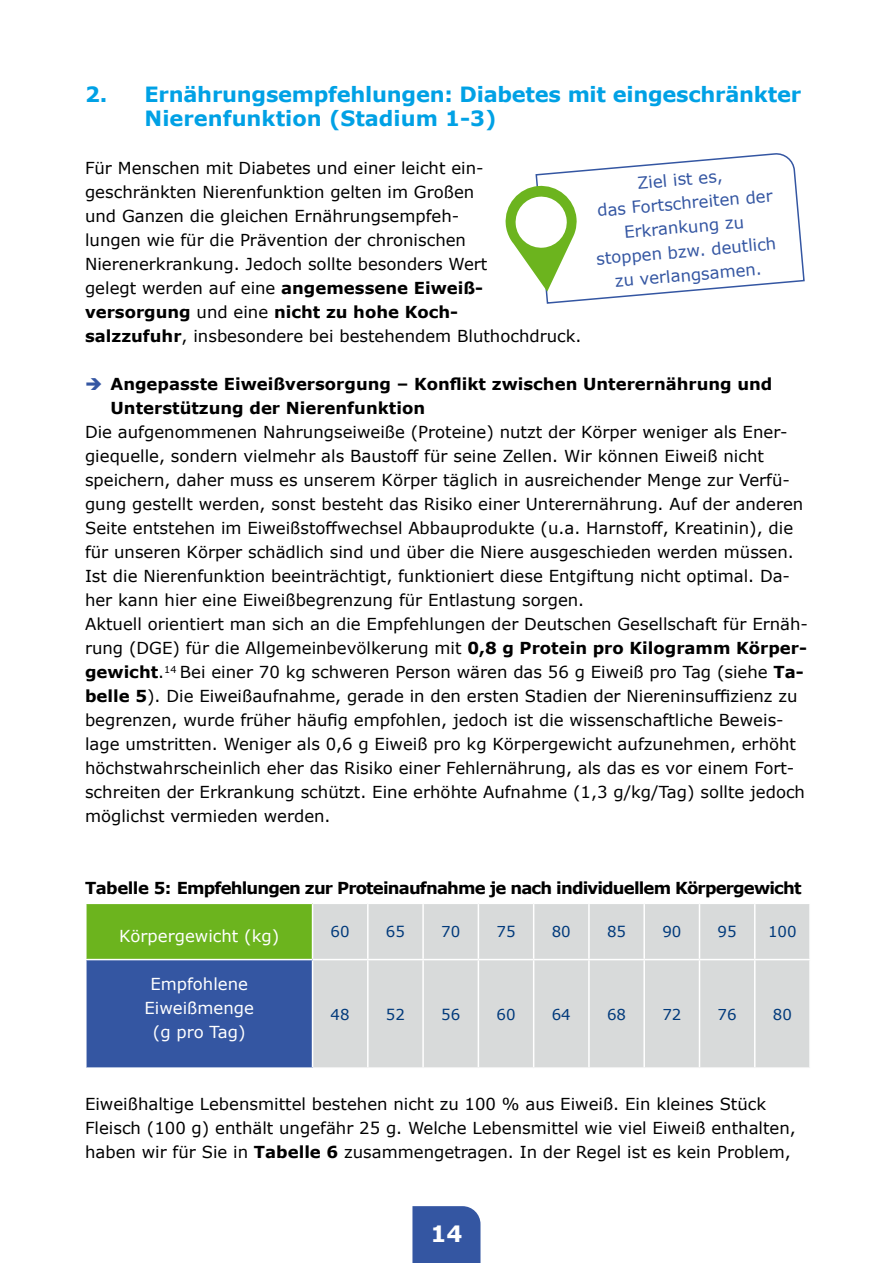
<style>
.page{position:relative;width:893px;height:1263px;background:#fff}
.page>*{position:absolute;margin:0;border:0;box-sizing:border-box;transform-origin:0 0}
.t1{font:700 22.5px "Verdana";color:#fff}
.t2{font:700 21px/24px "Verdana";letter-spacing:-.01em;color:#00a1e5}
.t3{font:16.5px/24px "Verdana";color:#000}
.t4{font:700 16.5px/24px "Verdana";color:#000}
.t5{font:16.5px/24px "Verdana";color:#3456a2;text-align:center}
.t6{font:700 16.5px "Verdana";letter-spacing:-.05em;color:#000}
.t7{font:16.5px/24px "Verdana";color:#fff;text-align:center}
.t8{font:15px "Verdana";color:#00397b}
.s1{font-weight:700}
.s2{color:#3456a2}
</style>
<div class="page">
<div style="left:412px;top:1206px;width:68px;height:57px;background:#3456a2"></div>
<svg style="left:505px;top:153px;width:300px;height:151px"></svg>
<div style="left:86px;top:903px;width:227px;height:56px;background:#6cb41e"></div>
<div style="left:313px;top:904px;width:496px;height:163px;background:#d8dada"></div>
<div style="left:86px;top:959px;width:227px;height:109px;background:#3456a2"></div>
<hr style="left:85px;top:902px;width:228px;height:2px;background:#fff">
<hr style="left:85px;top:904px;width:2px;height:55px;background:#fff">
<hr style="left:312px;top:904px;width:1px;height:55px;background:#fff">
<hr style="left:367px;top:904px;width:2px;height:55px;background:#fff">
<hr style="left:422px;top:904px;width:2px;height:55px;background:#fff">
<hr style="left:478px;top:904px;width:1px;height:55px;background:#fff">
<hr style="left:533px;top:904px;width:1px;height:55px;background:#fff">
<hr style="left:588px;top:904px;width:2px;height:55px;background:#fff">
<hr style="left:643px;top:904px;width:2px;height:55px;background:#fff">
<hr style="left:699px;top:904px;width:1px;height:55px;background:#fff">
<hr style="left:754px;top:904px;width:1px;height:55px;background:#fff">
<hr style="left:368px;top:959px;width:55px;height:1px;background:#fff">
<hr style="left:423px;top:959px;width:55px;height:1px;background:#fff">
<hr style="left:422px;top:960px;width:2px;height:107px;background:#fff">
<hr style="left:478px;top:959px;width:56px;height:1px;background:#fff">
<hr style="left:478px;top:960px;width:1px;height:107px;background:#fff">
<hr style="left:534px;top:959px;width:55px;height:1px;background:#fff">
<hr style="left:533px;top:960px;width:1px;height:107px;background:#fff">
<hr style="left:589px;top:959px;width:55px;height:1px;background:#fff">
<hr style="left:588px;top:960px;width:2px;height:107px;background:#fff">
<hr style="left:644px;top:959px;width:55px;height:1px;background:#fff">
<hr style="left:643px;top:960px;width:2px;height:107px;background:#fff">
<hr style="left:699px;top:959px;width:56px;height:1px;background:#fff">
<hr style="left:699px;top:960px;width:1px;height:107px;background:#fff">
<hr style="left:755px;top:959px;width:56px;height:1px;background:#fff">
<hr style="left:754px;top:960px;width:1px;height:107px;background:#fff">
<hr style="left:85px;top:1067px;width:228px;height:2px;background:#fff">
<hr style="left:85px;top:959px;width:228px;height:1px;background:#fff">
<hr style="left:85px;top:960px;width:2px;height:107px;background:#fff">
<hr style="left:313px;top:959px;width:55px;height:1px;background:#fff">
<hr style="left:312px;top:960px;width:1px;height:107px;background:#fff">
<hr style="left:367px;top:960px;width:2px;height:107px;background:#fff">
<p class="t2" style="left:145px;top:82px;width:658px;text-indent:-60px">2. Ernährungsempfehlungen: Diabetes mit eingeschränkter<br>Nierenfunktion (Stadium 1-3)</p>
<p class="t3" style="left:85px;top:156px;width:498px">Für Menschen mit Diabetes und einer leicht ein&shy;geschränkten Nierenfunktion gelten im Großen<br>und Ganzen die gleichen Ernährungsempfeh-<br>lungen wie für die Prävention der chronischen Nierenerkrankung. Jedoch sollte besonders Wert<br>gelegt werden auf eine <span class="s1">angemessene Eiweiß&shy;versorgung</span> und eine <span class="s1">nicht zu hohe Koch-<br>salzzufuhr</span>, insbesondere bei bestehendem Bluthochdruck.</p>
<p class="t4" style="left:111px;top:372px;width:663px;text-indent:-26px"><span class="s2">➔</span> Angepasste Eiweißversorgung – Konflikt zwischen Unterernährung und<br>Unterstützung der Nierenfunktion</p>
<p class="t3" style="left:85px;top:420px;width:724px">Die aufgenommenen Nahrungseiweiße (Proteine) nutzt der Körper weniger als Ener&shy;giequelle, sondern vielmehr als Baustoff für seine Zellen. Wir können Eiweiß nicht speichern, daher muss es unserem Körper täglich in ausreichender Menge zur Verfü&shy;gung gestellt werden, sonst besteht das Risiko einer Unterernährung. Auf der anderen Seite entstehen im Eiweißstoffwechsel Abbauprodukte (u.a. Harnstoff, Kreatinin), die für unseren Körper schädlich sind und über die Niere ausgeschieden werden müssen.<br>Ist die Nierenfunktion beeinträchtigt, funktioniert diese Entgiftung nicht optimal. Da&shy;her kann hier eine Eiweißbegrenzung für Entlastung sorgen.<br>Aktuell orientiert man sich an die Empfehlungen der Deutschen Gesellschaft für Ernäh&shy;rung (DGE) für die Allgemeinbevölkerung mit <span class="s1">0,8 g Protein pro Kilogramm Körper&shy;gewicht</span>.<sup>14</sup> Bei einer 70 kg schweren Person wären das 56 g Eiweiß pro Tag (siehe <span class="s1">Ta&shy;belle 5</span>). Die Eiweißaufnahme, gerade in den ersten Stadien der Niereninsuffizienz zu begrenzen, wurde früher häufig empfohlen, jedoch ist die wissenschaftliche Beweis&shy;lage umstritten. Weniger als 0,6 g Eiweiß pro kg Körpergewicht aufzunehmen, erhöht höchstwahrscheinlich eher das Risiko einer Fehlernährung, als das es vor einem Fort&shy;schreiten der Erkrankung schützt. Eine erhöhte Aufnahme (1,3 g/kg/Tag) sollte jedoch möglichst vermieden werden.</p>
<p class="t5" style="left:589px;top:175px;width:183px;rotate:-5deg">Ziel ist es,<br>das Fortschreiten der<br>Erkrankung zu stoppen bzw. deutlich zu verlangsamen.</p>
<p class="t6" style="left:85px;top:876px;width:718px">Tabelle 5: Empfehlungen zur Proteinaufnahme je nach individuellem Körpergewicht</p>
<p class="t7" style="left:119px;top:924px;width:162px">Körpergewicht (kg)</p>
<p class="t8" style="left:331px;top:921px;width:21px">60</p>
<p class="t8" style="left:386px;top:921px;width:21px">65</p>
<p class="t8" style="left:441px;top:921px;width:21px">70</p>
<p class="t8" style="left:496px;top:921px;width:21px">75</p>
<p class="t8" style="left:552px;top:921px;width:21px">80</p>
<p class="t8" style="left:607px;top:921px;width:21px">85</p>
<p class="t8" style="left:662px;top:921px;width:21px">90</p>
<p class="t8" style="left:718px;top:921px;width:21px">95</p>
<p class="t8" style="left:768px;top:921px;width:30px">100</p>
<p class="t7" style="left:144px;top:972px;width:111px">Empfohlene<br>Eiweißmenge (g pro Tag)</p>
<p class="t8" style="left:331px;top:1004px;width:21px">48</p>
<p class="t8" style="left:386px;top:1004px;width:21px">52</p>
<p class="t8" style="left:441px;top:1004px;width:21px">56</p>
<p class="t8" style="left:496px;top:1004px;width:21px">60</p>
<p class="t8" style="left:552px;top:1004px;width:21px">64</p>
<p class="t8" style="left:607px;top:1004px;width:21px">68</p>
<p class="t8" style="left:662px;top:1004px;width:21px">72</p>
<p class="t8" style="left:718px;top:1004px;width:21px">76</p>
<p class="t8" style="left:773px;top:1004px;width:21px">80</p>
<p class="t3" style="left:85px;top:1092px;width:712px">Eiweißhaltige Lebensmittel bestehen nicht zu 100 % aus Eiweiß. Ein kleines Stück<br>Fleisch (100 g) enthält ungefähr 25 g. Welche Lebensmittel wie viel Eiweiß enthalten, haben wir für Sie in <span class="s1">Tabelle 6</span> zusammengetragen. In der Regel ist es kein Problem,</p>
<h1 class="t1" style="left:430px;top:1218px;width:33px">14</h1>
</div>
